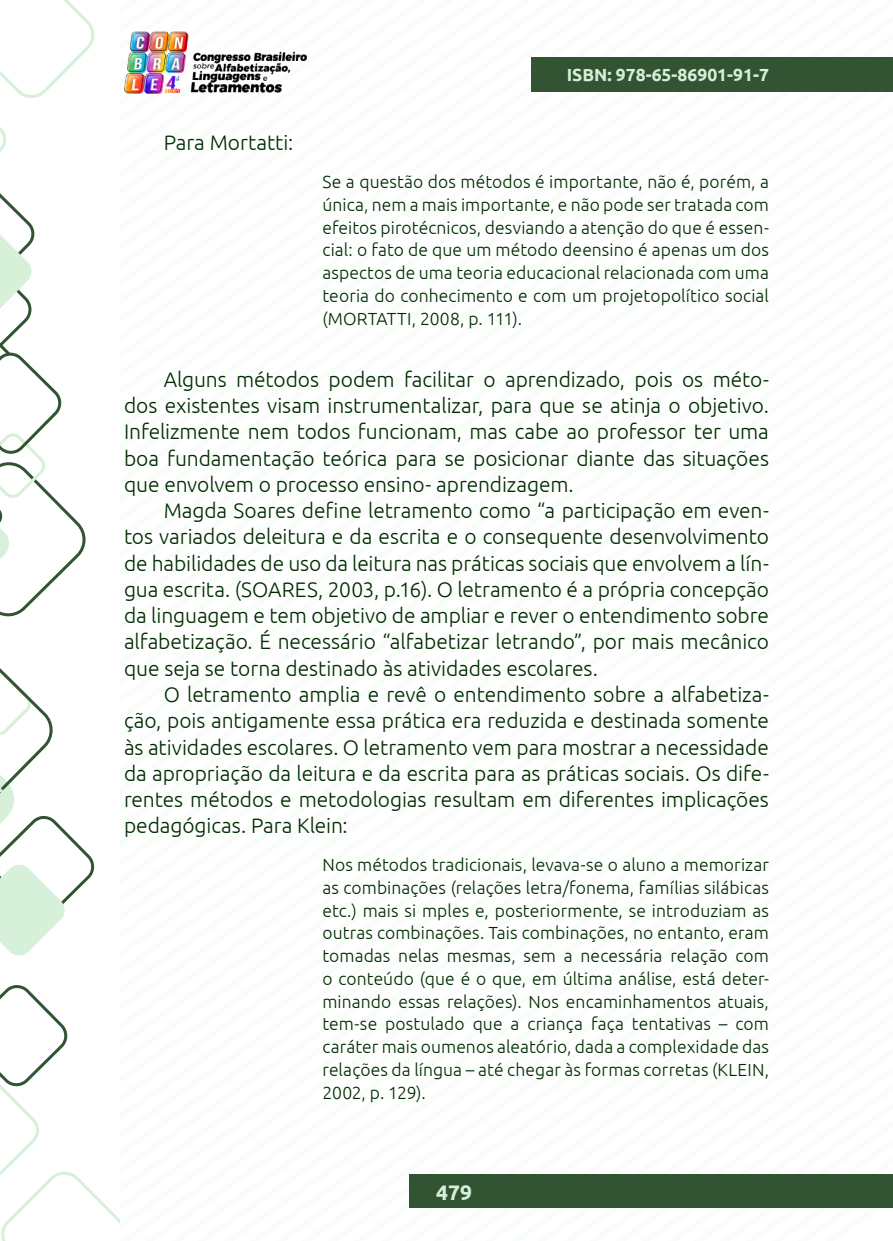
<style>
.page{position:relative;width:893px;height:1241px;background:#fff}
.page>*{position:absolute;margin:0;border:0;box-sizing:border-box;transform-origin:0 0}
._8_CORPO{font:300 21px/26.2px "Ubuntu";letter-spacing:-.005em;color:#002b00;text-align:justify}
.t1{font:700 21px "Ubuntu";color:#d6efda}
._12_CITACAO{font:300 17.5px/22.8px "Ubuntu";letter-spacing:.005em;color:#002b00;text-align:justify}
.t2{font:700 17.5px "Ubuntu";color:#d6efda}
</style>
<div class="page">
<div style="left:410px;top:1174px;width:483px;height:33px;background:#335433"></div>
<img style="left:124px;top:31px;width:182px;height:62px">
<div style="left:532px;top:57px;width:361px;height:35px;background:#335433"></div>
<svg style="left:0;top:985px;width:119px;height:255px"></svg>
<svg style="left:0;top:0;width:94px;height:616px"></svg>
<svg style="left:0;top:668px;width:94px;height:288px"></svg>
<p class="_8_CORPO" style="left:164px;top:129px;width:131px">Para Mortatti:</p>
<p class="t2" style="left:567px;top:64px;width:204px">ISBN: 978-65-86901-91-7</p>
<p class="_12_CITACAO" style="left:322px;top:170px;width:448px">Se a questão dos métodos é importante, não é, porém, a única, nem a mais importante, e não pode ser tratada com efeitos pirotécnicos, desviando a atenção do que é essen&shy;cial: o fato de que um método deensino é apenas um dos aspectos de uma teoria educacional relacionada com uma teoria do conhecimento e com um projetopolítico social (MORTATTI, 2008, p. 111).</p>
<p class="_8_CORPO" style="left:124px;top:365px;width:646px;text-indent:40px">Alguns métodos podem facilitar o aprendizado, pois os méto&shy;dos existentes visam instrumentalizar, para que se atinja o objetivo.<br>Infelizmente nem todos funcionam, mas cabe ao professor ter uma boa fundamentação teórica para se posicionar diante das situações que envolvem o processo ensino- aprendizagem.</p>
<p class="_8_CORPO" style="left:124px;top:497px;width:646px;text-indent:40px">Magda Soares define letramento como “a participação em even&shy;tos variados deleitura e da escrita e o consequente desenvolvimento de habilidades de uso da leitura nas práticas sociais que envolvem a lín&shy;gua escrita. (SOARES, 2003, p.16). O letramento é a própria concepção da linguagem e tem objetivo de ampliar e rever o entendimento sobre alfabetização. É necessário “alfabetizar letrando”, por mais mecânico que seja se torna destinado às atividades escolares.</p>
<p class="_8_CORPO" style="left:124px;top:680px;width:646px;text-indent:40px">O letramento amplia e revê o entendimento sobre a alfabetiza&shy;ção, pois antigamente essa prática era reduzida e destinada somente às atividades escolares. O letramento vem para mostrar a necessidade da apropriação da leitura e da escrita para as práticas sociais. Os dife&shy;rentes métodos e metodologias resultam em diferentes implicações pedagógicas. Para Klein:</p>
<p class="_12_CITACAO" style="left:322px;top:852px;width:448px">Nos métodos tradicionais, levava-se o aluno a memorizar as combinações (relações letra/fonema, famílias silábicas etc.) mais si mples e, posteriormente, se introduziam as outras combinações. Tais combinações, no entanto, eram tomadas nelas mesmas, sem a necessária relação com o conteúdo (que é o que, em última análise, está deter&shy;minando essas relações). Nos encaminhamentos atuais, tem-se postulado que a criança faça tentativas – com caráter mais oumenos aleatório, dada a complexidade das relações da língua – até chegar às formas corretas (KLEIN, 2002, p. 129).</p>
<p class="t1" style="left:436px;top:1178px;width:37px">479</p>
</div>
